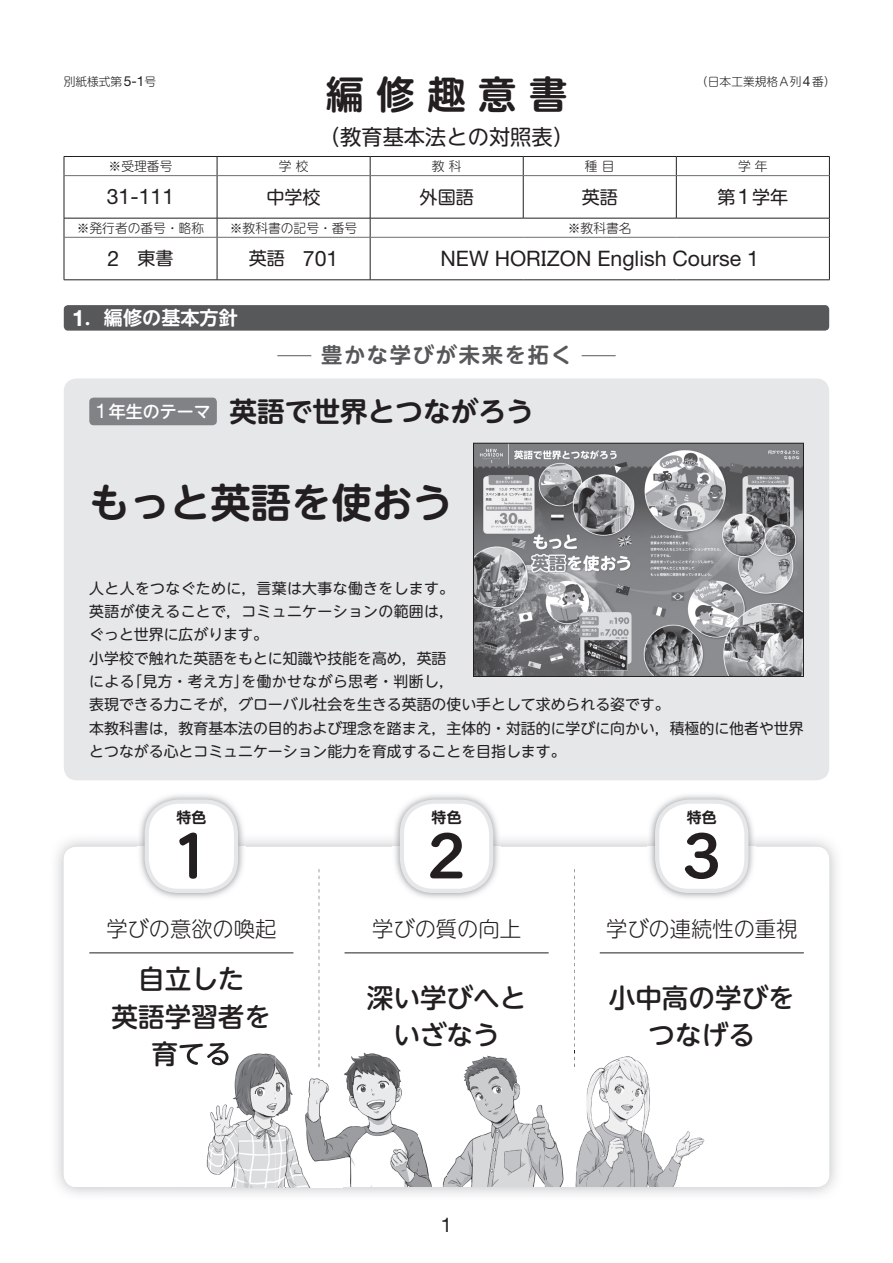
<style>
.page{position:relative;width:893px;height:1263px;background:#fff}
.page>*{position:absolute;margin:0;border:0;box-sizing:border-box;transform-origin:0 0}
.t1{font:700 53.1px "NH Handwriting";color:#231f20}
.t2{font:700 40.35px "UD Shin M Go Pro De";color:#231f20}
.t3{font:700 38.25px "UD Shin M Go Pro De";letter-spacing:.33em;color:#231f20}
.t4{font:700 27.6px "UD Shin M Go Pro De";color:#231f20}
.t5{font:500 26.55px/37.2px "UD Shin M Go Pro";color:#231f20;text-align:center}
.t6{font:21.3px "TOSHO Helvetica Neue Roman";color:#231f20}
.t7{font:300 21.3px "UD Shin M Go Pro";color:#231f20}
.t8{font:21.3px "UD Shin M Go Pro";color:#231f20}
.t9{font:700 21.3px "UD Shin M Go Pro De";letter-spacing:.08em;color:#57585a}
.t10{font:20.1px "TOSHO Helvetica Neue Roman";color:#231f20}
.t11{font:700 19.2px "UD Shin M Go Pro De";color:#fff}
.t12{font:18px "UD Shin M Go Pro";color:#231f20}
.t13{font:14.85px/23.4px "UD Shin M Go Pro";color:#231f20}
.t14{font:700 14.85px "UD Shin M Go Pro De";color:#231f20}
.t15{font:300 12.75px "UD Shin M Go Pro";color:#231f20}
.t16{font:300 11.7px "UD Shin M Go Pro";color:#231f20}
.s1{font-family:"TOSHO Helvetica Neue Roman";font-weight:400;font-size:13.8px}
.s2{font-family:"TOSHO Helvetica Neue Roman";font-size:21.3px}
.s3{font-family:"TOSHO Helvetica Neue Bold";font-weight:400;font-size:22.65px}
.s4{font-family:"TOSHO Helvetica Neue Roman";font-weight:400;font-size:20.1px;color:#fff}
.s5{font-family:"UD Shin M Go Pro";font-weight:500;font-size:16.95px;color:#fff}
</style>
<div class="page">
<img style="left:56px;top:839px;width:81px;height:46px">
<img style="left:56px;top:885px;width:46px;height:310px">
<div style="left:64px;top:847px;width:765px;height:340px;background:#fff;border-radius:13px"></div>
<hr style="left:64px;top:156px;width:153px;height:1px;background:#231f20">
<svg style="left:64px;top:157px;width:1px;height:18px"></svg>
<hr style="left:217px;top:156px;width:153px;height:1px;background:#231f20">
<svg style="left:217px;top:157px;width:1px;height:18px"></svg>
<hr style="left:370px;top:156px;width:153px;height:1px;background:#231f20">
<svg style="left:370px;top:157px;width:1px;height:18px"></svg>
<hr style="left:523px;top:156px;width:153px;height:1px;background:#231f20">
<svg style="left:523px;top:157px;width:1px;height:18px"></svg>
<hr style="left:676px;top:156px;width:154px;height:1px;background:#231f20">
<svg style="left:676px;top:157px;width:1px;height:18px"></svg>
<svg style="left:829px;top:157px;width:1px;height:19px"></svg>
<hr style="left:64px;top:176px;width:1px;height:42px;background:#231f20">
<hr style="left:217px;top:176px;width:1px;height:42px;background:#231f20">
<hr style="left:370px;top:176px;width:1px;height:42px;background:#231f20">
<hr style="left:523px;top:176px;width:1px;height:42px;background:#231f20">
<hr style="left:676px;top:176px;width:1px;height:42px;background:#231f20">
<hr style="left:829px;top:176px;width:1px;height:42px;background:#231f20">
<hr style="left:64px;top:218px;width:153px;height:1px;background:#231f20">
<svg style="left:64px;top:218px;width:1px;height:19px"></svg>
<hr style="left:217px;top:218px;width:153px;height:1px;background:#231f20">
<svg style="left:217px;top:218px;width:1px;height:19px"></svg>
<hr style="left:370px;top:218px;width:153px;height:1px;background:#231f20">
<svg style="left:370px;top:218px;width:1px;height:19px"></svg>
<hr style="left:523px;top:218px;width:153px;height:1px;background:#231f20">
<hr style="left:676px;top:218px;width:154px;height:1px;background:#231f20">
<svg style="left:829px;top:218px;width:1px;height:19px"></svg>
<hr style="left:64px;top:237px;width:1px;height:43px;background:#231f20">
<hr style="left:217px;top:237px;width:1px;height:43px;background:#231f20">
<hr style="left:370px;top:237px;width:1px;height:43px;background:#231f20">
<hr style="left:829px;top:237px;width:1px;height:43px;background:#231f20">
<hr style="left:64px;top:280px;width:153px;height:1px;background:#231f20">
<hr style="left:217px;top:280px;width:153px;height:1px;background:#231f20">
<hr style="left:370px;top:280px;width:153px;height:1px;background:#231f20">
<hr style="left:523px;top:280px;width:153px;height:1px;background:#231f20">
<hr style="left:676px;top:280px;width:154px;height:1px;background:#231f20">
<hr style="left:64px;top:175px;width:153px;height:1px;background:#6c6d70">
<hr style="left:217px;top:175px;width:153px;height:1px;background:#6c6d70">
<hr style="left:370px;top:175px;width:153px;height:1px;background:#6c6d70">
<hr style="left:523px;top:175px;width:153px;height:1px;background:#6c6d70">
<hr style="left:676px;top:175px;width:153px;height:1px;background:#6c6d70">
<hr style="left:64px;top:237px;width:153px;height:1px;background:#6c6d70">
<hr style="left:217px;top:237px;width:153px;height:1px;background:#6c6d70">
<hr style="left:370px;top:237px;width:153px;height:1px;background:#6c6d70">
<hr style="left:523px;top:237px;width:153px;height:1px;background:#6c6d70">
<hr style="left:676px;top:237px;width:153px;height:1px;background:#6c6d70">
<div style="left:64px;top:305px;width:765px;height:26px;background:#57585a;border-radius:4px"></div>
<img style="left:137px;top:795px;width:108px;height:103px">
<div style="left:145px;top:799px;width:93px;height:94px;background:#e6e7e9;border-radius:34px"></div>
<div style="left:149px;top:804px;width:85px;height:85px;background:#fff;border-radius:30px"></div>
<img style="left:393px;top:795px;width:107px;height:103px">
<div style="left:400px;top:799px;width:93px;height:94px;background:#e6e7e9;border-radius:34px"></div>
<div style="left:404px;top:804px;width:85px;height:85px;background:#fff;border-radius:30px"></div>
<img style="left:648px;top:795px;width:108px;height:103px">
<div style="left:655px;top:799px;width:94px;height:94px;background:#e6e7e9;border-radius:34px"></div>
<div style="left:659px;top:804px;width:85px;height:85px;background:#fff;border-radius:30px"></div>
<hr style="left:89px;top:952px;width:204px;height:1px;background:#231f20">
<hr style="left:345px;top:952px;width:204px;height:1px;background:#231f20">
<hr style="left:600px;top:952px;width:204px;height:1px;background:#231f20">
<img style="left:183px;top:1187px;width:106px;height:1px">
<img style="left:206px;top:1053px;width:70px;height:134px">
<img style="left:289px;top:1187px;width:53px;height:1px">
<img style="left:186px;top:1051px;width:42px;height:15px">
<img style="left:276px;top:1051px;width:288px;height:136px">
<svg style="left:319px;top:869px;width:1px;height:198px"></svg>
<img style="left:419px;top:1051px;width:27px;height:136px">
<img style="left:575px;top:1056px;width:130px;height:131px">
<svg style="left:574px;top:869px;width:1px;height:198px"></svg>
<hr style="left:277px;top:355px;width:34px;height:1px;background:#57585a">
<hr style="left:582px;top:355px;width:34px;height:1px;background:#57585a">
<div style="left:64px;top:378px;width:765px;height:402px;background:#e6e7e9;border-radius:13px"></div>
<div style="left:89px;top:398px;width:128px;height:27px;background:#808285;border-radius:4px"></div>
<img style="left:475px;top:445px;width:327px;height:230px">
<div style="left:473px;top:443px;width:331px;height:234px;border:1px solid #231f20"></div>
<p class="t16" style="left:64px;top:72px;width:94px">別紙様式第<span class="s1">5-1</span>号</p>
<p class="t16" style="left:696px;top:72px;width:141px">（日本工業規格Ａ列<span class="s1">4</span>番）</p>
<h3 class="t3" style="left:326px;top:63px;width:243px">編修趣意書</h3>
<h3 class="t8" style="left:319px;top:120px;width:257px">（教育基本法との対照表）</h3>
<p class="t15" style="left:109px;top:156px;width:65px">※受理番号</p>
<p class="t15" style="left:279px;top:156px;width:31px">学校</p>
<p class="t15" style="left:432px;top:156px;width:31px">教科</p>
<p class="t15" style="left:585px;top:156px;width:31px">種目</p>
<p class="t15" style="left:738px;top:156px;width:31px">学年</p>
<h3 class="t6" style="left:107px;top:184px;width:69px">31-111</h3>
<p class="t12" style="left:266px;top:182px;width:56px">中学校</p>
<p class="t12" style="left:420px;top:182px;width:56px">外国語</p>
<p class="t12" style="left:582px;top:182px;width:38px">英語</p>
<p class="t12" style="left:718px;top:182px;width:72px">第<span class="s2">1</span>学年</p>
<p class="t15" style="left:77px;top:217px;width:129px">※発行者の番号・略称</p>
<p class="t15" style="left:230px;top:217px;width:129px">※教科書の記号・番号</p>
<p class="t15" style="left:568px;top:217px;width:65px">※教科書名</p>
<p class="t12" style="left:107px;top:244px;width:68px"><span class="s2">2</span>　東書</p>
<p class="t12" style="left:249px;top:244px;width:91px">英語　<span class="s2">701</span></p>
<h3 class="t6" style="left:441px;top:245px;width:320px">NEW HORIZON English Course 1</h3>
<p class="t11" style="left:72px;top:302px;width:167px"><span class="s3">1</span>．編修の基本方針</p>
<h3 class="t9" style="left:321px;top:338px;width:252px">豊かな学びが未来を拓く</h3>
<h3 class="t4" style="left:95px;top:389px;width:440px"><span class="s4">1</span><span class="s5">年生のテーマ</span> 英語で世界とつながろう</h3>
<h2 class="t2" style="left:89px;top:470px;width:365px">もっと英語を使おう</h2>
<p class="t13" style="left:89px;top:575px;width:716px">人と人をつなぐために，言葉は大事な働きをします。<br>英語が使えることで，コミュニケーションの範囲は，<br>ぐっと世界に広がります。<br>小学校で触れた英語をもとに知識や技能を高め，英語<br>による「見方・考え方」を働かせながら思考・判断し，<br>表現できる力こそが，グローバル社会を生きる英語の使い手として求められる姿です。<br>本教科書は，教育基本法の目的および理念を踏まえ，主体的・対話的に学びに向かい，積極的に他者や世界とつながる心とコミュニケーション能力を育成することを目指します。</p>
<p class="t14" style="left:176px;top:805px;width:32px">特色</p>
<h1 class="t1" style="left:172px;top:828px;width:40px">1</h1>
<h3 class="t7" style="left:106px;top:912px;width:172px">学びの意欲の喚起</h3>
<h3 class="t5" style="left:112px;top:959px;width:161px">自立した<br>英語学習者を育てる</h3>
<p class="t14" style="left:432px;top:805px;width:32px">特色</p>
<h1 class="t1" style="left:427px;top:828px;width:40px">2</h1>
<h3 class="t7" style="left:372px;top:912px;width:150px">学びの質の向上</h3>
<h3 class="t5" style="left:367px;top:978px;width:161px">深い学びへといざなう</h3>
<h3 class="t10" style="left:441px;top:1212px;width:13px">1</h3>
<p class="t14" style="left:687px;top:805px;width:32px">特色</p>
<h1 class="t1" style="left:682px;top:828px;width:40px">3</h1>
<h3 class="t7" style="left:606px;top:912px;width:193px">学びの連続性の重視</h3>
<h3 class="t5" style="left:609px;top:978px;width:188px">小中高の学びをつなげる</h3>
</div>
